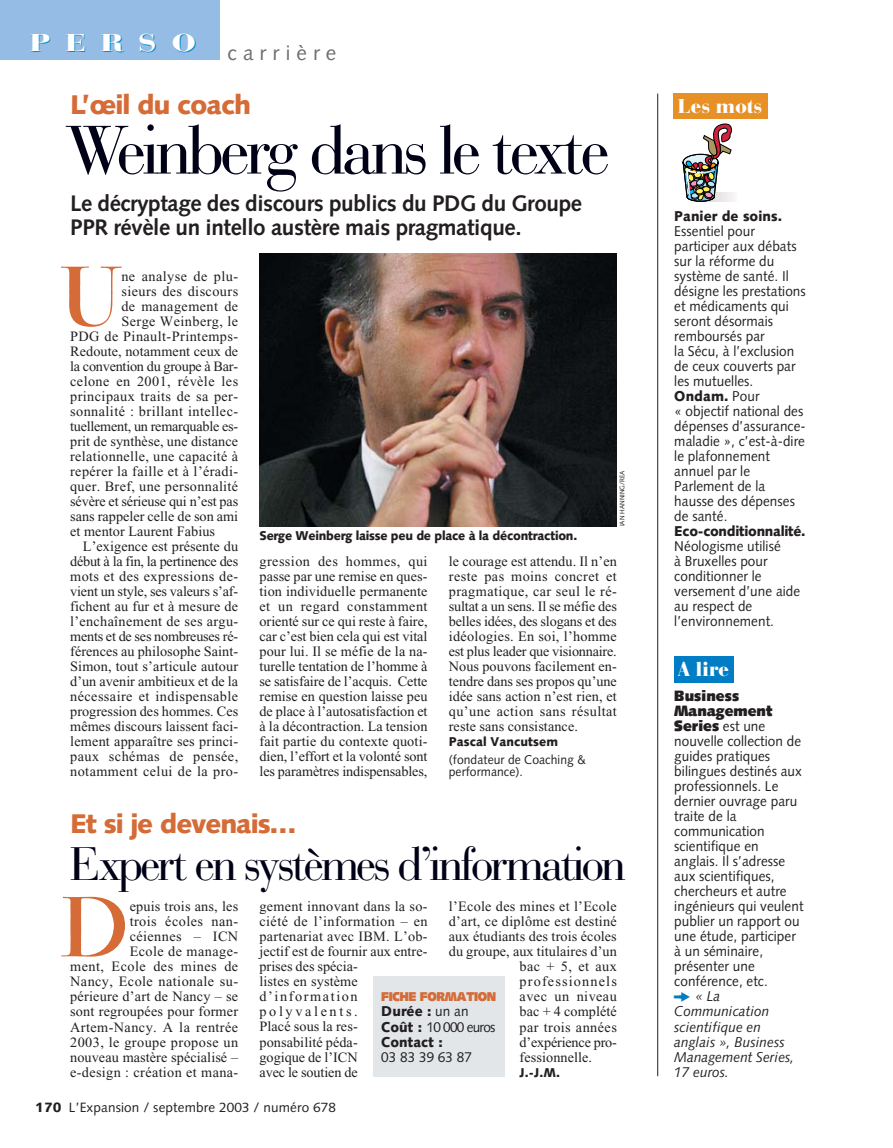
<style>
.page{position:relative;width:893px;height:1148px;background:#fff}
.page>*{position:absolute;margin:0;border:0;box-sizing:border-box;transform-origin:0 0}
.t1{font:79.05px "Bauer Bodoni BT Titling";color:#d56b37}
.t2{font:72px "Bauer Bodoni BT";letter-spacing:-.04em;color:#000117}
.t3{font:49.5px "Bauer Bodoni BT";letter-spacing:-.045em;color:#000117}
.t4{font:900 27px "Syntax";letter-spacing:-.04em;color:#d56b37}
.t5{font:700 22.5px/24px "Syntax";letter-spacing:-.015em;color:#231f20}
.t6{font:21px "Syntax";letter-spacing:.29em;color:#6c6e70}
.t7{font:900 21px "Bauer Bodoni BT";letter-spacing:.01em;color:#fff}
.t8{font:900 15px/15px "Syntax";letter-spacing:.005em;color:#231f20;scale:.95 1}
.t9{font:14.25px/15px "Times New Roman";letter-spacing:.015em;color:#231f20;text-align:justify}
.t10{font:14.25px/15px "Syntax";letter-spacing:.005em;color:#231f20;scale:.95 1}
.t11{font:14.25px "Times New Roman";letter-spacing:-.015em;color:#231f20}
.t12{font:italic 14.25px/15px "Syntax";letter-spacing:.005em;color:#231f20;scale:.95 1}
.t13{font:14.25px "Times New Roman";letter-spacing:-.01em;color:#231f20}
.t14{font:900 14.25px/15px "Syntax";letter-spacing:.005em;color:#231f20;scale:.95 1}
.t15{font:14.25px "Times New Roman";letter-spacing:-.02em;color:#231f20}
.t16{font:900 14.25px "Syntax";letter-spacing:-.02em;color:#231f20;scale:.95 1}
.t17{font:14.25px "Times New Roman";letter-spacing:.08em;color:#231f20}
.t18{font:13.5px "Syntax";letter-spacing:.01em;color:#231f20}
.t19{font:900 12.75px "Syntax";letter-spacing:-.02em;color:#231f20;scale:.95 1}
.t20{font:12.75px/12px "Syntax";letter-spacing:.005em;color:#231f20;scale:.95 1}
.t21{font:900 12.75px "Syntax";letter-spacing:.005em;color:#231f20;scale:.95 1}
.t22{font:900 12.75px "Syntax";letter-spacing:-.035em;color:#d56b37;scale:.95 1}
.t23{font:6.75px "Syntax";letter-spacing:-.005em;color:#231f20;scale:.95 1}
.s1{font-weight:400}
.s2{font-weight:900}
.s3{font-weight:400;font-size:14.25px}
.s4{font-family:"Bundesbahn Pi Three";font-style:normal;font-size:12px;color:#007dc5}
</style>
<div class="page">
<div style="left:699px;top:192px;width:39px;height:9px;background:#f8f7f7"></div>
<img style="left:682px;top:123px;width:50px;height:79px">
<div style="left:0;top:0;width:219px;height:60px;background:#94bce4"></div>
<hr style="left:657px;top:94px;width:1px;height:982px;background:#231f20">
<div style="left:673px;top:94px;width:94px;height:25px;background:#e69025"></div>
<div style="left:674px;top:656px;width:60px;height:26px;background:#007dc5"></div>
<div style="left:373px;top:976px;width:131px;height:100px;background:#e2e6e8"></div>
<img style="left:259px;top:254px;width:358px;height:272px">
<h3 class="t6" style="left:31px;top:44px;width:307px"><sup>P</sup> <sup>E</sup> <sup>R</sup> <sup>S</sup> <sup>O</sup> carrière</h3>
<h3 class="t4" style="left:70px;top:94px;width:182px">L’œil du coach</h3>
<h2 class="t2" style="left:70px;top:122px;width:540px">Weinberg dans le texte</h2>
<h3 class="t5" style="left:70px;top:193px;width:513px">Le décryptage des discours publics du PDG du Groupe<br>PPR révèle un intello austère mais pragmatique.</h3>
<h1 class="t1" style="left:59px;top:253px;width:64px">U</h1>
<p class="t9" style="left:121px;top:270px;width:118px">ne analyse de plu-</p>
<p class="t9" style="left:121px;top:285px;width:118px">sieurs des discours</p>
<p class="t9" style="left:121px;top:300px;width:118px">de management de</p>
<p class="t9" style="left:121px;top:315px;width:118px">Serge Weinberg, le</p>
<p class="t9" style="left:70px;top:330px;width:169px">PDG de Pinault-Printemps-</p>
<p class="t9" style="left:70px;top:345px;width:169px">Redoute, notamment ceux de</p>
<p class="t11" style="left:70px;top:361px;width:169px">la convention du groupe à Bar-</p>
<p class="t9" style="left:70px;top:375px;width:169px">celone en 2001, révèle les</p>
<p class="t9" style="left:70px;top:390px;width:169px">principaux traits de sa per-</p>
<p class="t9" style="left:70px;top:405px;width:169px">sonnalité : brillant intellec-</p>
<p class="t15" style="left:70px;top:421px;width:169px">tuellement, un remarquable es-</p>
<p class="t9" style="left:70px;top:435px;width:169px">prit de synthèse, une distance</p>
<p class="t9" style="left:70px;top:450px;width:169px">relationnelle, une capacité à</p>
<p class="t9" style="left:70px;top:465px;width:169px">repérer la faille et à l’éradi-</p>
<p class="t9" style="left:70px;top:480px;width:169px">quer. Bref, une personnalité</p>
<p class="t13" style="left:70px;top:496px;width:169px">sévère et sérieuse qui n’est pas</p>
<p class="t9" style="left:70px;top:510px;width:169px">sans rappeler celle de son ami</p>
<p class="t9" style="left:70px;top:525px;width:146px">et mentor Laurent Fabius</p>
<p class="t9" style="left:83px;top:540px;width:157px">L’exigence est présente du</p>
<p class="t11" style="left:70px;top:556px;width:169px">début à la fin, la pertinence des</p>
<p class="t9" style="left:70px;top:570px;width:169px">mots et des expressions de-</p>
<p class="t13" style="left:70px;top:586px;width:169px">vient un style, ses valeurs s’af-</p>
<p class="t9" style="left:70px;top:600px;width:169px">fichent au fur et à mesure de</p>
<p class="t9" style="left:70px;top:615px;width:169px">l’enchaînement de ses argu-</p>
<p class="t11" style="left:70px;top:631px;width:169px">ments et de ses nombreuses ré-</p>
<p class="t9" style="left:70px;top:645px;width:169px">férences au philosophe Saint-</p>
<p class="t9" style="left:70px;top:660px;width:169px">Simon, tout s’articule autour</p>
<p class="t9" style="left:70px;top:675px;width:169px">d’un avenir ambitieux et de la</p>
<p class="t9" style="left:70px;top:690px;width:169px">nécessaire et indispensable</p>
<p class="t9" style="left:70px;top:705px;width:169px">progression des hommes. Ces</p>
<p class="t9" style="left:70px;top:720px;width:169px">mêmes discours laissent faci-</p>
<p class="t9" style="left:70px;top:735px;width:169px">lement apparaître ses princi-</p>
<p class="t9" style="left:70px;top:750px;width:169px">paux schémas de pensée,</p>
<p class="t9" style="left:70px;top:765px;width:169px">notamment celui de la pro-</p>
<p class="t19" style="left:259px;top:530px;width:336px">Serge Weinberg laisse peu de place à la décontraction.</p>
<p class="t23" style="left:619px;top:526px;width:60px;rotate:-90deg">IAN HANNING/REA</p>
<p class="t9" style="left:259px;top:555px;width:169px">gression des hommes, qui passe par une remise en ques&shy;tion individuelle permanente et un regard constamment orienté sur ce qui reste à faire, car c’est bien cela qui est vital pour lui. Il se méfie de la na&shy;turelle tentation de l’homme à se satisfaire de l’acquis. Cette remise en question laisse peu de place à l’autosatisfaction et à la décontraction. La tension fait partie du contexte quoti&shy;dien, l’effort et la volonté sont les paramètres indispensables,</p>
<p class="t9" style="left:449px;top:555px;width:169px">le courage est attendu. Il n’en reste pas moins concret et pragmatique, car seul le ré&shy;sultat a un sens. Il se méfie des belles idées, des slogans et des idéologies. En soi, l’homme est plus leader que visionnaire.<br>Nous pouvons facilement en&shy;tendre dans ses propos qu’une idée sans action n’est rien, et qu’une action sans résultat reste sans consistance.</p>
<p class="t21" style="left:449px;top:736px;width:116px">Pascal Vancutsem</p>
<p class="t20" style="left:449px;top:755px;width:146px">(fondateur de Coaching &amp; performance).</p>
<h3 class="t4" style="left:70px;top:812px;width:228px">Et si je devenais…</h3>
<h3 class="t3" style="left:70px;top:844px;width:557px">Expert en systèmes d’information</h3>
<h1 class="t1" style="left:59px;top:883px;width:72px">D</h1>
<p class="t9" style="left:70px;top:900px;width:169px;text-align:right">epuis trois ans, les<br>trois écoles nan-<br>céiennes – ICN<br>Ecole de manage-<br>ment, Ecole des mines de<br>Nancy, Ecole nationale su&shy;périeure d’art de Nancy – se sont regroupées pour former<br>Artem-Nancy. A la rentrée<br>2003, le groupe propose un nouveau mastère spécialisé – e-design : création et mana-</p>
<p class="t9" style="left:259px;top:900px;width:169px;text-align:left">gement innovant dans la so&shy;ciété de l’information – en partenariat avec IBM. L’ob&shy;jectif est de fournir aux entre&shy;prises des spécia-<br>listes en système d’information polyvalents.<br>Placé sous la res-<br>ponsabilité péda-<br>gogique de l’ICN<br>avec le soutien de</p>
<p class="t9" style="left:449px;top:900px;width:169px">l’Ecole des mines et l’Ecole</p>
<p class="t9" style="left:449px;top:915px;width:169px">d’art, ce diplôme est destiné</p>
<p class="t9" style="left:449px;top:930px;width:169px">aux étudiants des trois écoles</p>
<p class="t9" style="left:449px;top:945px;width:169px">du groupe, aux titulaires d’un</p>
<p class="t9" style="left:519px;top:960px;width:99px">bac + 5, et aux</p>
<p class="t17" style="left:519px;top:976px;width:99px">professionnels</p>
<p class="t9" style="left:519px;top:990px;width:99px">avec un niveau</p>
<p class="t9" style="left:519px;top:1005px;width:99px">bac + 4 complété</p>
<p class="t9" style="left:519px;top:1020px;width:99px">par trois années</p>
<p class="t11" style="left:519px;top:1036px;width:99px">d’expérience pro-</p>
<p class="t9" style="left:519px;top:1050px;width:74px">fessionnelle.</p>
<p class="t19" style="left:519px;top:1066px;width:44px">J.-J.M.</p>
<p class="t22" style="left:381px;top:991px;width:122px">FICHE FORMATION</p>
<p class="t14" style="left:381px;top:1005px;width:122px">Durée : <span class="s1">un an<br></span>Coût : <span class="s1">10 000 euros<br></span>Contact :</p>
<p class="t10" style="left:381px;top:1050px;width:97px">03 83 39 63 87</p>
<p class="t18" style="left:35px;top:1101px;width:302px"><span class="s2">170</span> L’Expansion / septembre 2003 / numéro 678</p>
<h3 class="t7" style="left:677px;top:98px;width:86px">Les mots</h3>
<p class="t14" style="left:674px;top:210px;width:115px">Panier de soins.</p>
<p class="t10" style="left:674px;top:225px;width:140px">Essentiel pour participer aux débats sur la réforme du système de santé. Il désigne les prestations et médicaments qui seront désormais remboursés par<br>la Sécu, à l’exclusion de ceux couverts par les mutuelles.<br><span class="s2">Ondam.</span> Pour<br>« objectif national des dépenses d’assurance&shy;maladie », c’est-à-dire le plafonnement annuel par le<br>Parlement de la hausse des dépenses de santé.</p>
<p class="t16" style="left:674px;top:525px;width:140px">Eco-conditionnalité.</p>
<p class="t10" style="left:674px;top:540px;width:134px">Néologisme utilisé<br>à Bruxelles pour conditionner le versement d’une aide au respect de l’environnement.</p>
<h3 class="t7" style="left:678px;top:661px;width:52px">A lire</h3>
<p class="t8" style="left:674px;top:690px;width:105px">Business<br>Management<br>Series <span class="s3">est une</span></p>
<p class="t10" style="left:674px;top:735px;width:137px">nouvelle collection de guides pratiques bilingues destinés aux professionnels. Le dernier ouvrage paru traite de la communication scientifique en anglais. Il s’adresse aux scientifiques, chercheurs et autre ingénieurs qui veulent publier un rapport ou une étude, participer à un séminaire, présenter une conférence, etc.</p>
<p class="t12" style="left:674px;top:990px;width:128px;text-indent:5px"><span class="s4">-</span> « La<br>Communication scientifique en anglais », Business<br>Management Series,<br>17 euros.</p>
</div>
